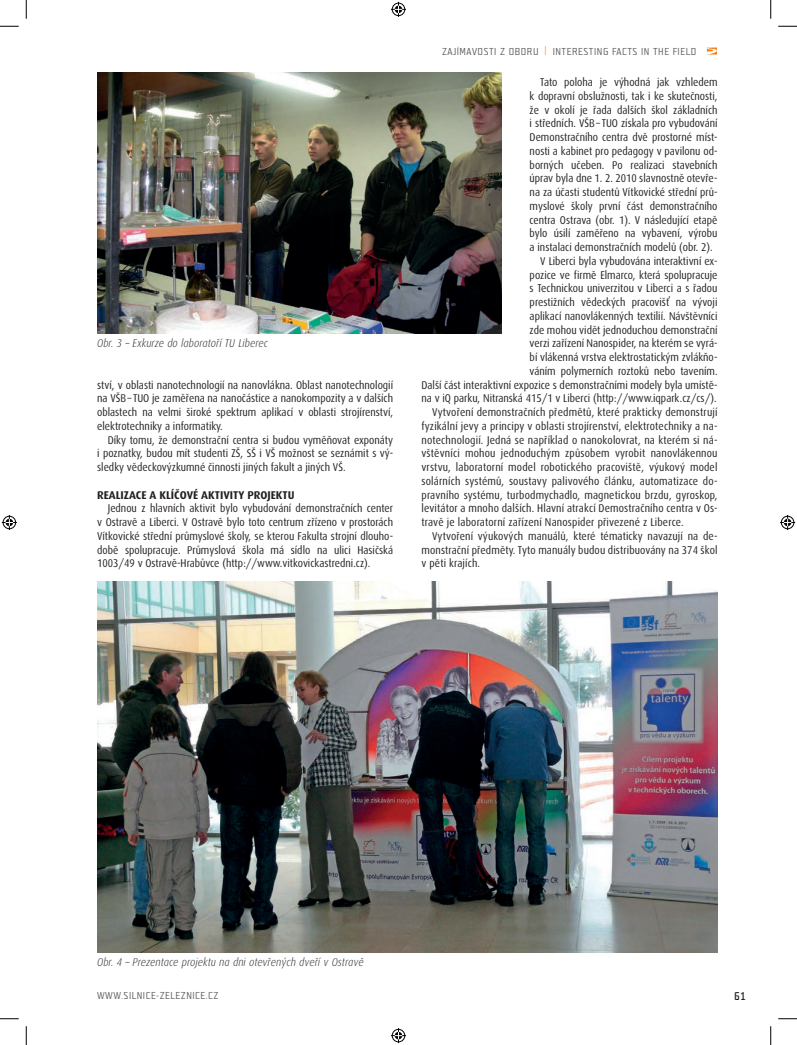
<style>
.page{position:relative;width:797px;height:1045px;background:#fff}
.page>*{position:absolute;margin:0;border:0;box-sizing:border-box;transform-origin:0 0}
.t1{font:11.25px/13.8px "Max Condensed";color:#231f20;text-align:justify}
.t2{font:italic 300 11.25px "Max Condensed";letter-spacing:.01em;color:#231f20}
.t3{font:700 11.25px "Max";color:#231f20}
.t4{font:700 11.25px "Teuton Hell CE";color:#231f20}
.t5{font:700 10px "Teuton Weiss CE";letter-spacing:.05em;color:#57585a}
.s1{color:#f79848}
</style>
<div class="page">
<svg style="left:707px;top:48px;width:10px;height:7px"></svg>
<img style="left:97px;top:72px;width:404px;height:262px">
<img style="left:97px;top:581px;width:620px;height:371px">
<svg style="left:0;top:25px;width:19px;height:2px"></svg>
<svg style="left:778px;top:25px;width:19px;height:2px"></svg>
<svg style="left:0;top:1018px;width:19px;height:1px"></svg>
<svg style="left:778px;top:1018px;width:19px;height:1px"></svg>
<svg style="left:25px;top:0;width:2px;height:19px"></svg>
<svg style="left:25px;top:1026px;width:2px;height:19px"></svg>
<svg style="left:770px;top:0;width:1px;height:19px"></svg>
<svg style="left:770px;top:1026px;width:1px;height:19px"></svg>
<svg style="left:391px;top:2px;width:15px;height:15px"></svg>
<svg style="left:391px;top:1028px;width:15px;height:15px"></svg>
<svg style="left:2px;top:515px;width:15px;height:15px"></svg>
<svg style="left:780px;top:515px;width:15px;height:15px"></svg>
<p class="t2" style="left:97px;top:336px;width:172px">Obr. 3 – Exkurze do laboratoří TU Liberec</p>
<p class="t1" style="left:97px;top:378px;width:297px">ství, v oblasti nanotechnologií na nanovlákna. Oblast nanotechnologií na VŠB–TUO je zaměřena na nanočástice a nanokompozity a v dalších oblastech na velmi široké spektrum aplikací v oblasti strojírenství, elektrotechniky a informatiky.</p>
<p class="t1" style="left:97px;top:433px;width:297px;text-indent:11px">Díky tomu, že demonstrační centra si budou vyměňovat exponáty i poznatky, budou mít studenti ZŠ, SŠ i VŠ možnost se seznámit s vý&shy;sledky vědeckovýzkumné činnosti jiných fakult a jiných VŠ.</p>
<p class="t3" style="left:97px;top:488px;width:124px">REALIZACE A KLÍČOVÉ AKTIVIT</p>
<p class="t3" style="left:238px;top:488px;width:51px">Y PROJEKTU</p>
<p class="t1" style="left:97px;top:501px;width:297px;text-indent:11px">Jednou z hlavních aktivit bylo vybudování demonstračních center v Ostravě a Liberci. V Ostravě bylo toto centrum zřízeno v prostorách Vítkovické střední průmyslové školy, se kterou Fakulta strojní dlouho&shy;době spolupracuje. Průmyslová škola má sídlo na ulici Hasičská 1003/49 v Ostravě-Hrabůvce (http://www.vitkovickastredni.cz).</p>
<p class="t5" style="left:442px;top:46px;width:256px">ZAJÍMAVOSTI Z OBORU <span class="s1">|</span> I NTERESTING FACTS IN THE FIELD</p>
<p class="t1" style="left:540px;top:75px;width:179px">Tato poloha je výhodná jak vzhledem</p>
<p class="t1" style="left:529px;top:89px;width:189px">k dopravní obslužnosti, tak i ke skutečnosti,</p>
<p class="t1" style="left:529px;top:102px;width:189px">že v okolí je řada dalších škol základních</p>
<p class="t1" style="left:529px;top:116px;width:189px">i středních. VŠB–TUO získala pro vybudování</p>
<p class="t1" style="left:529px;top:130px;width:189px">Demonstračního centra dvě prostorné míst-</p>
<p class="t1" style="left:529px;top:144px;width:189px">nosti a kabinet pro pedagogy v pavilonu od-</p>
<p class="t1" style="left:529px;top:157px;width:189px">borných učeben. Po realizaci stavebních</p>
<p class="t1" style="left:529px;top:171px;width:189px">úprav byla dne 1. 2. 2010 slavnostně otevře-</p>
<p class="t1" style="left:529px;top:185px;width:189px">na za účasti studentů Vítkovické střední prů-</p>
<p class="t1" style="left:529px;top:199px;width:189px">myslové školy první část demonstračního</p>
<p class="t1" style="left:529px;top:212px;width:189px">centra Ostrava (obr. 1). V následující etapě</p>
<p class="t1" style="left:529px;top:226px;width:189px">bylo úsilí zaměřeno na vybavení, výrobu</p>
<p class="t1" style="left:529px;top:240px;width:185px">a instalaci demonstračních modelů (obr. 2).</p>
<p class="t1" style="left:540px;top:254px;width:179px">V Liberci byla vybudována interaktivní ex-</p>
<p class="t1" style="left:529px;top:267px;width:189px">pozice ve firmě Elmarco, která spolupracuje</p>
<p class="t1" style="left:529px;top:281px;width:189px">s Technickou univerzitou v Liberci a s řadou</p>
<p class="t1" style="left:529px;top:295px;width:189px">prestižních vědeckých pracovišť na vývoji</p>
<p class="t1" style="left:529px;top:309px;width:189px">aplikací nanovlákenných textilií. Návštěvníci</p>
<p class="t1" style="left:529px;top:322px;width:189px">zde mohou vidět jednoduchou demonstrační</p>
<p class="t1" style="left:529px;top:336px;width:189px">verzi zařízení Nanospider, na kterém se vyrá-</p>
<p class="t1" style="left:529px;top:350px;width:189px">bí vlákenná vrstva elektrostatickým zvlákňo-</p>
<p class="t1" style="left:529px;top:364px;width:189px">váním polymerních roztoků nebo tavením.</p>
<p class="t1" style="left:421px;top:377px;width:297px">Další část interaktivní expozice s demonstračními modely byla umístě-</p>
<p class="t1" style="left:421px;top:391px;width:296px">na v iQ parku, Nitranská 415/1 v Liberci (http://www.iqpark.cz/cs/).</p>
<p class="t1" style="left:432px;top:405px;width:287px">Vytvoření demonstračních předmětů, které prakticky demonstrují</p>
<p class="t1" style="left:421px;top:419px;width:297px">fyzikální jevy a principy v oblasti strojírenství, elektrotechniky a na-</p>
<p class="t1" style="left:421px;top:432px;width:297px">notechnologií. Jedná se například o nanokolovrat, na kterém si ná-</p>
<p class="t1" style="left:421px;top:446px;width:297px">vštěvníci mohou jednoduchým způsobem vyrobit nanovlákennou</p>
<p class="t1" style="left:421px;top:460px;width:297px">vrstvu, laboratorní model robotického pracoviště, výukový model</p>
<p class="t1" style="left:421px;top:474px;width:297px">solárních systémů, soustavy palivového článku, automatizace do-</p>
<p class="t1" style="left:421px;top:487px;width:297px">pravního systému, turbodmychadlo, magnetickou brzdu, gyroskop,</p>
<p class="t1" style="left:421px;top:501px;width:297px">levitátor a mnoho dalších. Hlavní atrakcí Demostračního centra v Os-</p>
<p class="t1" style="left:421px;top:515px;width:264px">travě je laboratorní zařízení Nanospider přivezené z Liberce.</p>
<p class="t1" style="left:432px;top:529px;width:287px">Vytvoření výukových manuálů, které tématicky navazují na de-</p>
<p class="t1" style="left:421px;top:542px;width:297px">monstrační předměty. Tyto manuály budou distribuovány na 374 škol</p>
<p class="t1" style="left:421px;top:556px;width:60px">v pěti krajích.</p>
<p class="t2" style="left:97px;top:955px;width:268px">Obr. 4 – Prezentace projektu na dni otevřených dveří v Ostravě</p>
<p class="t5" style="left:97px;top:990px;width:123px">WWW.SILNICE-ZELEZNICE.CZ</p>
<p class="t4" style="left:734px;top:990px;width:13px">61</p>
</div>
